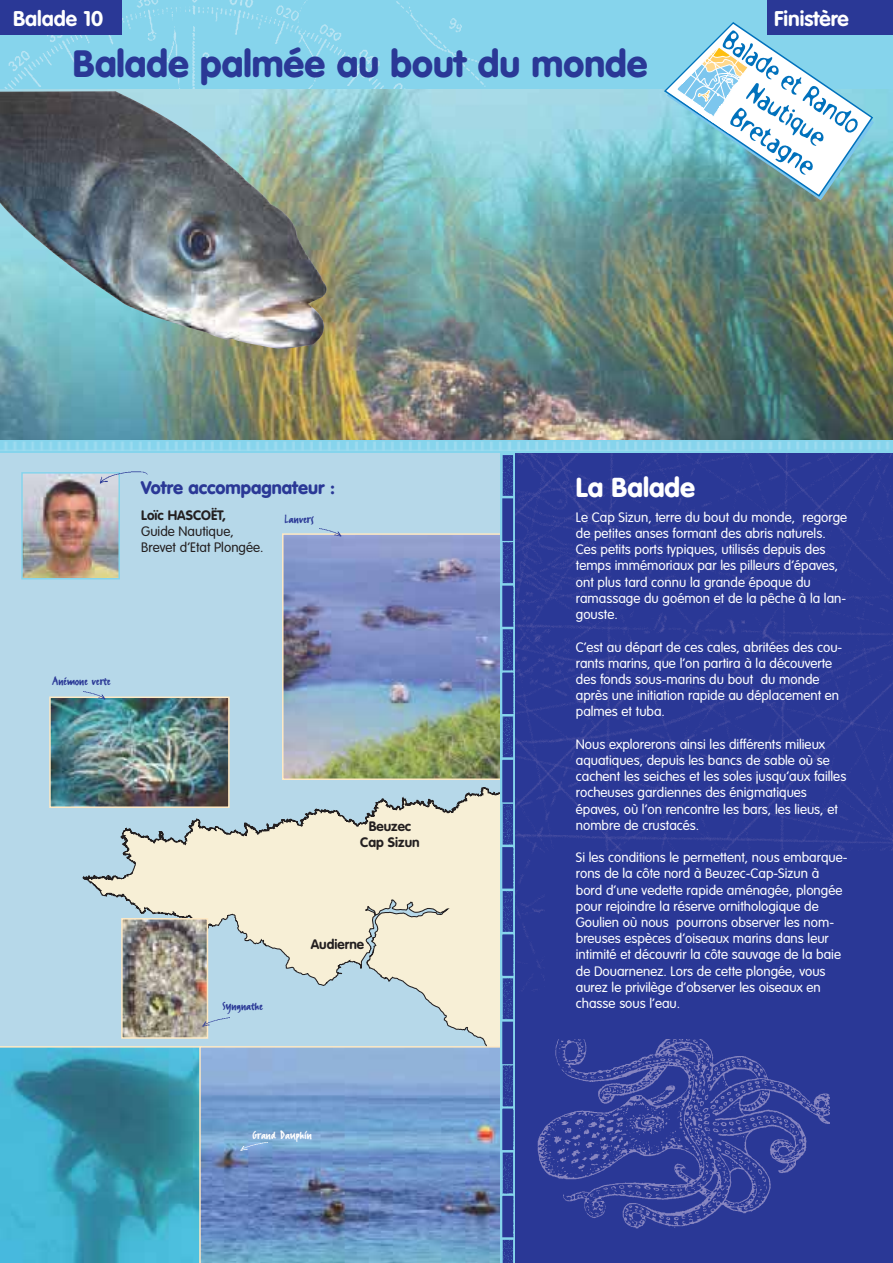
<style>
.page{position:relative;width:893px;height:1263px;background:#fff}
.page>*{position:absolute;margin:0;border:0;box-sizing:border-box;transform-origin:0 0}
.t1{font:900 37.5px "VAG Rounded";color:#2a3896}
.t2{font:900 27px "VAG Rounded";color:#fff}
.t3{font:700 21px "VAG Rounded";color:#fff}
.t4{font:900 18px "VAG Rounded";color:#2a3896}
.t5{font:300 13.5px/16.2px "VAG Rounded";color:#fff}
.t6{font:700 13.5px/16.2px "VAG Rounded";color:#231f20;text-align:center}
.t7{font:300 13.5px/16.2px "VAG Rounded";color:#231f20}
.t8{font:13.5px "FF Erikrighthand";color:#2a3896}
.t9{font:13.5px "FF Erikrighthand";color:#fff}
</style>
<div class="page">
<div style="left:512px;top:448px;width:381px;height:815px;background:#2a3896"></div>
<img style="left:514px;top:452px;width:379px;height:761px">
<div style="left:0;top:447px;width:511px;height:726px;background:#b6d8e9"></div>
<svg style="left:82px;top:773px;width:419px;height:273px"></svg>
<img style="left:0;top:89px;width:893px;height:352px">
<div style="left:0;top:0;width:767px;height:89px;background:#86d4ec"></div>
<div style="left:0;top:0;width:122px;height:34px;background:#2a3896"></div>
<div style="left:767px;top:0;width:126px;height:34px;background:#2a3896"></div>
<img style="left:0;top:91px;width:327px;height:258px">
<img style="left:24px;top:475px;width:93px;height:101px">
<div style="left:21px;top:472px;width:99px;height:107px;border:2px solid #86d4ec"></div>
<img style="left:94px;top:471px;width:54px;height:21px">
<img style="left:285px;top:536px;width:214px;height:241px">
<div style="left:282px;top:533px;width:222px;height:247px;border:2px solid #ffe9c4"></div>
<img style="left:52px;top:699px;width:175px;height:106px">
<div style="left:49px;top:696px;width:181px;height:112px;border:2px solid #ffe9c4"></div>
<img style="left:525px;top:1039px;width:304px;height:190px">
<img style="left:124px;top:921px;width:81px;height:115px">
<div style="left:121px;top:918px;width:87px;height:121px;border:2px solid #ffe9c4"></div>
<svg style="left:0;top:1046px;width:199px;height:217px;background:#3c9bb4"></svg>
<svg style="left:199px;top:1046px;width:302px;height:217px;background:#759ac7"></svg>
<img style="left:83px;top:691px;width:30px;height:14px">
<img style="left:319px;top:528px;width:30px;height:14px">
<img style="left:200px;top:1011px;width:30px;height:21px">
<img style="left:238px;top:1135px;width:29px;height:22px">
<svg style="left:663px;top:21px;width:211px;height:179px"></svg>
<img style="left:501px;top:452px;width:13px;height:811px">
<svg style="left:0;top:441px;width:893px;height:11px;background:#8dd6ec"></svg>
<h3 class="t3" style="left:13px;top:10px;width:92px">Balade 10</h3>
<h3 class="t3" style="left:774px;top:10px;width:76px">Finistère</h3>
<h1 class="t1" style="left:73px;top:48px;width:576px">Balade palmée au bout du monde</h1>
<h3 class="t4" style="left:141px;top:480px;width:195px">Votre accompagnateur :</h3>
<p class="t6" style="left:141px;top:508px;width:86px">Loïc HASCOËT,</p>
<p class="t7" style="left:141px;top:524px;width:124px">Guide Nautique,<br>Brevet d’Etat Plongée.</p>
<p class="t8" style="left:285px;top:510px;width:31px">Lanvers</p>
<p class="t8" style="left:52px;top:672px;width:60px">Anémone verte</p>
<p class="t6" style="left:360px;top:819px;width:61px">Beuzec<br>Cap Sizun</p>
<p class="t8" style="left:222px;top:997px;width:42px">Syngnathe</p>
<p class="t6" style="left:311px;top:937px;width:55px">Audierne</p>
<p class="t9" style="left:253px;top:1126px;width:61px">Grand Dauphin</p>
<h2 class="t2" style="left:576px;top:476px;width:121px">La Balade</h2>
<p class="t5" style="left:576px;top:510px;width:273px">Le Cap Sizun, terre du bout du monde, regorge de petites anses formant des abris naturels.<br>Ces petits ports typiques, utilisés depuis des temps immémoriaux par les pilleurs d’épaves, ont plus tard connu la grande époque du ramassage du goémon et de la pêche à la lan&shy;gouste.</p>
<p class="t5" style="left:576px;top:640px;width:268px">C’est au départ de ces cales, abritées des cou&shy;rants marins, que l’on partira à la découverte des fonds sous-marins du bout du monde après une initiation rapide au déplacement en palmes et tuba.</p>
<p class="t5" style="left:576px;top:737px;width:272px">Nous explorerons ainsi les différents milieux aquatiques, depuis les bancs de sable où se cachent les seiches et les soles jusqu’aux failles rocheuses gardiennes des énigmatiques épaves, où l’on rencontre les bars, les lieus, et nombre de crustacés.</p>
<p class="t5" style="left:576px;top:850px;width:273px">Si les conditions le permettent, nous embarque&shy;rons de la côte nord à Beuzec-Cap-Sizun à bord d’une vedette rapide aménagée, plongée pour rejoindre la réserve ornithologique de Goulien où nous pourrons observer les nom&shy;breuses espèces d’oiseaux marins dans leur intimité et découvrir la côte sauvage de la baie de Douarnenez. Lors de cette plongée, vous aurez le privilège d’observer les oiseaux en chasse sous l’eau.</p>
</div>
